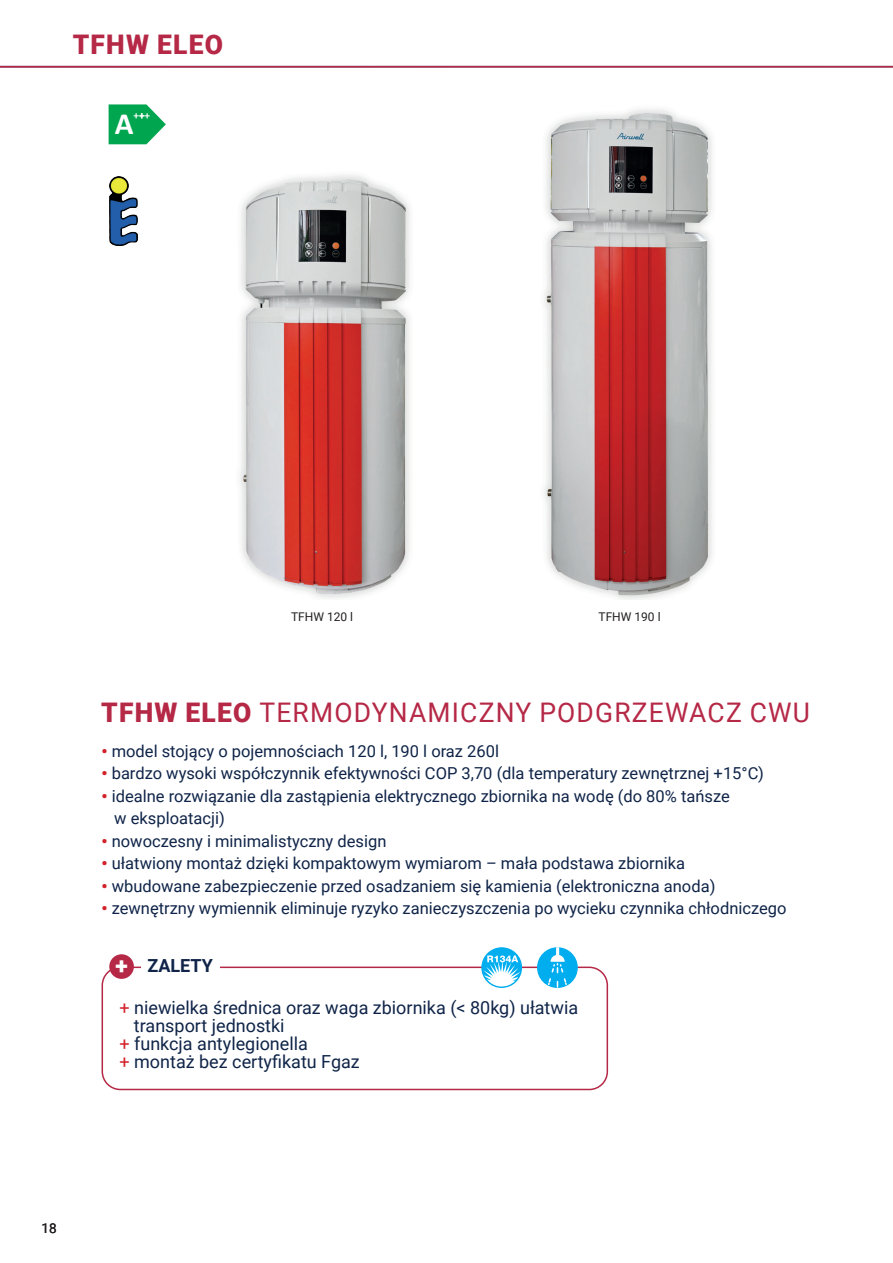
<style>
.page{position:relative;width:893px;height:1263px;background:#fff}
.page>*{position:absolute;margin:0;border:0;box-sizing:border-box;transform-origin:0 0}
.t1{font:700 30.9px "Calibri";color:#fff}
.nom_produit_2017{font:27px "Roboto";letter-spacing:.045em;color:#b52846}
.podrozdział{font:900 27px "Roboto";letter-spacing:.045em;color:#b52846}
.t2{font:900 23.1px "Roboto";color:#fff}
.t3{font:18px/18px "Roboto";color:#0f2448}
.t4{font:700 18px "Roboto";letter-spacing:.005em;color:#0f2448}
.t5{font:16.5px/22.5px "Roboto";color:#0f2448}
.t6{font:13.5px "Roboto";color:#231f20}
.PRODUIT_légendes{font:12px "Roboto";color:#231f20}
.t7{font:700 11.25px "Calibri";color:#fff}
.s1{font-weight:900}
.s2{font-weight:900;color:#d2222a}
.s3{color:#d2222a}
</style>
<div class="page">
<hr style="left:0;top:66px;width:893px;height:1px;background:#b52846">
<div style="left:102px;top:966px;width:506px;height:124px;border:2px solid #b52846;border-radius:18px"></div>
<div style="left:109px;top:954px;width:25px;height:25px;background:#b52846;border-radius:50%"></div>
<div style="left:141px;top:957px;width:79px;height:15px;background:#fff"></div>
<svg style="left:109px;top:104px;width:57px;height:40px"></svg>
<img style="left:110px;top:176px;width:27px;height:69px">
<div style="left:482px;top:948px;width:39px;height:39px;background:#00aeef;border-radius:50%"></div>
<div style="left:481px;top:947px;width:41px;height:41px;border:1px solid #00aeef;border-radius:50%"></div>
<svg style="left:482px;top:955px;width:39px;height:32px"></svg>
<div style="left:537px;top:947px;width:41px;height:41px;background:#00aeef;border-radius:50%"></div>
<svg style="left:547px;top:947px;width:20px;height:41px"></svg>
<img style="left:240px;top:175px;width:170px;height:423px">
<img style="left:544px;top:109px;width:168px;height:491px">
<p class="podrozdział" style="left:73px;top:25px;width:152px">TFHW ELEO</p>
<h1 class="t1" style="left:115px;top:102px;width:20px">A</h1>
<p class="t7" style="left:134px;top:107px;width:18px">+++</p>
<p class="PRODUIT_légendes" style="left:291px;top:609px;width:64px">TFHW 120 l</p>
<p class="PRODUIT_légendes" style="left:598px;top:609px;width:64px">TFHW 190 l</p>
<p class="nom_produit_2017" style="left:101px;top:693px;width:710px"><span class="s1">TFHW ELEO</span> TERMODYNAMICZNY PODGRZEWACZ CWU</p>
<p class="t5" style="left:102px;top:739px;width:399px"><span class="s2">•</span> model stojący o pojemnościach 120 l, 190 l oraz 260l</p>
<p class="t5" style="left:102px;top:762px;width:664px"><span class="s2">•</span> bardzo wysoki współczynnik efektywności COP 3,70 (dla temperatury zewnętrznej +15°C)</p>
<p class="t5" style="left:114px;top:784px;width:617px;text-indent:-13px"><span class="s2">•</span> idealne rozwiązanie dla zastąpienia elektrycznego zbiornika na wodę (do 80% tańsze w eksploatacji)</p>
<p class="t5" style="left:102px;top:829px;width:286px"><span class="s2">•</span> nowoczesny i minimalistyczny design</p>
<p class="t5" style="left:102px;top:852px;width:585px"><span class="s2">•</span> ułatwiony montaż dzięki kompaktowym wymiarom – mała podstawa zbiornika</p>
<p class="t5" style="left:102px;top:874px;width:615px"><span class="s2">•</span> wbudowane zabezpieczenie przed osadzaniem się kamienia (elektroniczna anoda)</p>
<p class="t5" style="left:102px;top:897px;width:686px"><span class="s2">•</span> zewnętrzny wymiennik eliminuje ryzyko zanieczyszczenia po wycieku czynnika chłodniczego</p>
<p class="t2" style="left:115px;top:950px;width:14px">+</p>
<p class="t4" style="left:147px;top:953px;width:67px">ZALETY</p>
<p class="t3" style="left:134px;top:998px;width:446px;text-indent:-14px"><span class="s3">+</span> niewielka średnica oraz waga zbiornika (&lt; 80kg) ułatwia transport jednostki</p>
<p class="t3" style="left:119px;top:1034px;width:190px"><span class="s3">+</span> funkcja antylegionella</p>
<p class="t3" style="left:119px;top:1052px;width:242px"><span class="s3">+</span> montaż bez certyfikatu Fgaz</p>
<p class="t6" style="left:41px;top:1218px;width:17px">18</p>
</div>
